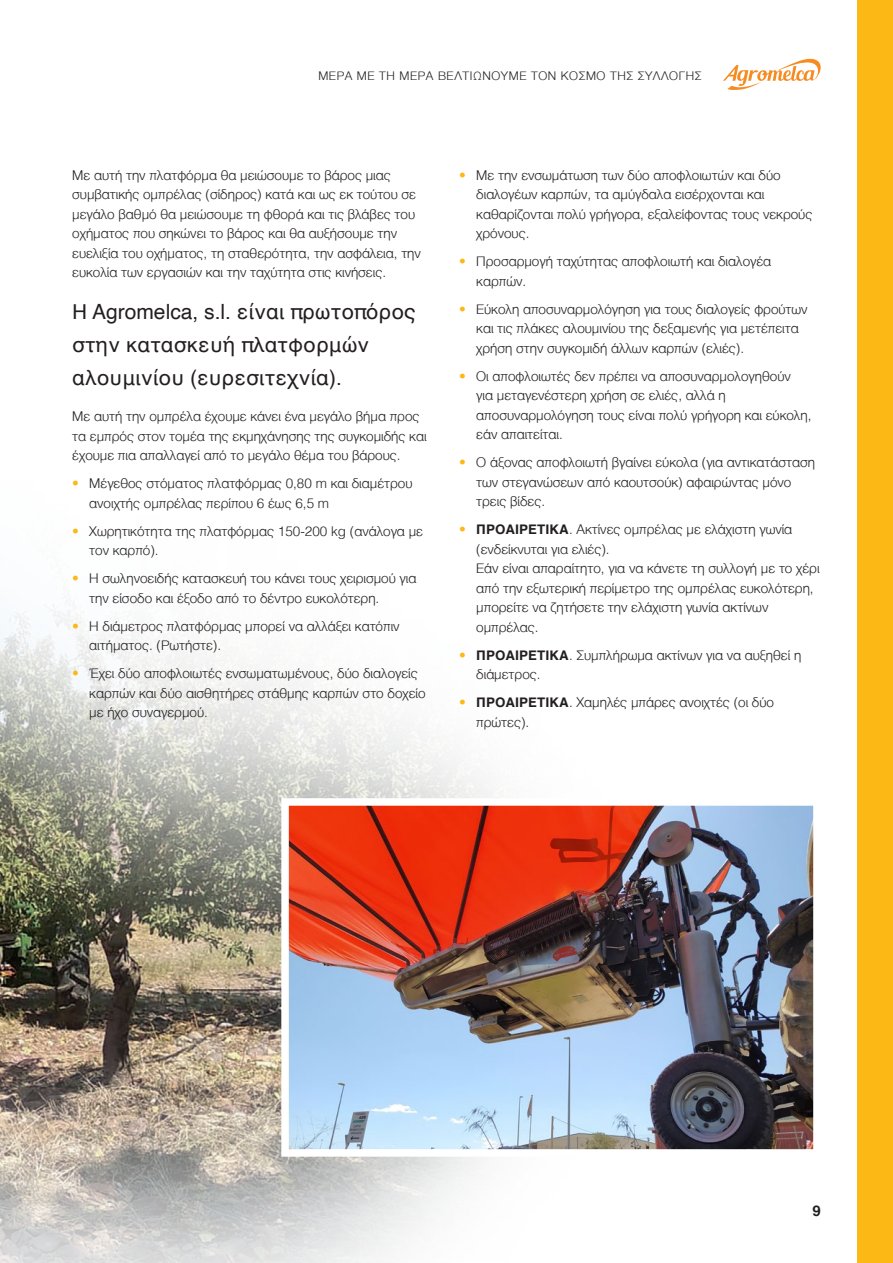
<style>
.page{position:relative;width:893px;height:1263px;background:#fff}
.page>*{position:absolute;margin:0;border:0;box-sizing:border-box;transform-origin:0 0}
.Destacado{font:21px/33px "Helvetica";color:#231f20}
.t1{font:700 15px "Helvetica";color:#231f20}
.Texto{font:300 13.5px/19.5px "Helvetica";color:#231f20}
.t2{font:300 12px "Helvetica";letter-spacing:.05em;color:#231f20}
.s1{color:#fcb814}
.s2{font-weight:700}
</style>
<div class="page">
<img style="left:0;top:605px;width:499px;height:658px">
<img style="left:290px;top:807px;width:522px;height:341px">
<div style="left:281px;top:798px;width:540px;height:359px;border:8px solid #fff"></div>
<svg style="left:723px;top:58px;width:98px;height:32px"></svg>
<div style="left:857px;top:0;width:36px;height:1263px;background:#fcb814"></div>
<p class="t2" style="left:318px;top:65px;width:385px">ΜΕΡΑ ΜΕ ΤΗ ΜΕΡΑ ΒΕΛΤΙΩΝΟΥΜΕ ΤΟΝ ΚΟΣΜΟ ΤΗΣ ΣΥΛΛΟΓΗΣ</p>
<p class="Texto" style="left:72px;top:164px;width:350px">Με αυτή την πλατφόρμα θα μειώσουμε το βάρος μιας συμβατικής ομπρέλας (σίδηρος) κατά και ως εκ τούτου σε μεγάλο βαθμό θα μειώσουμε τη φθορά και τις βλάβες του οχήματος που σηκώνει το βάρος και θα αυξήσουμε την ευελιξία του οχήματος, τη σταθερότητα, την ασφάλεια, την ευκολία των εργασιών και την ταχύτητα στις κινήσεις.</p>
<p class="Destacado" style="left:72px;top:296px;width:345px">Η Agromelca, s.l. είναι πρωτοπόρος στην κατασκευή πλατφορμών αλουμινίου (ευρεσιτεχνία).</p>
<p class="Texto" style="left:72px;top:406px;width:356px">Με αυτή την ομπρέλα έχουμε κάνει ένα μεγάλο βήμα προς τα εμπρός στον τομέα της εκμηχάνησης της συγκομιδής και έχουμε πια απαλλαγεί από το μεγάλο θέμα του βάρους.</p>
<p class="Texto" style="left:89px;top:473px;width:325px;text-indent:-17px"><span class="s1">•</span> Μέγεθος στόματος πλατφόρμας 0,80 m και διαμέτρου ανοιχτής ομπρέλας περίπου 6 έως 6,5 m</p>
<p class="Texto" style="left:89px;top:520px;width:335px;text-indent:-17px"><span class="s1">•</span> Χωρητικότητα της πλατφόρμας 150-200 kg (ανάλογα με τον καρπό).</p>
<p class="Texto" style="left:89px;top:568px;width:329px;text-indent:-17px"><span class="s1">•</span> Η σωληνοειδής κατασκευή του κάνει τους χειρισμού για την είσοδο και έξοδο από το δέντρο ευκολότερη.</p>
<p class="Texto" style="left:89px;top:615px;width:312px;text-indent:-17px"><span class="s1">•</span> Η διάμετρος πλατφόρμας μπορεί να αλλάξει κατόπιν αιτήματος. (Ρωτήστε).</p>
<p class="Texto" style="left:89px;top:663px;width:338px;text-indent:-17px"><span class="s1">•</span> Έχει δύο αποφλοιωτές ενσωματωμένους, δύο διαλογείς καρπών και δύο αισθητήρες στάθμης καρπών στο δοχείο με ήχο συναγερμού.</p>
<p class="Texto" style="left:476px;top:164px;width:338px;text-indent:-17px"><span class="s1">•</span> Με την ενσωμάτωση των δύο αποφλοιωτών και δύο διαλογέων καρπών, τα αμύγδαλα εισέρχονται και καθαρίζονται πολύ γρήγορα, εξαλείφοντας τους νεκρούς χρόνους.</p>
<p class="Texto" style="left:476px;top:251px;width:296px;text-indent:-17px"><span class="s1">•</span> Προσαρμογή ταχύτητας αποφλοιωτή και διαλογέα καρπών.</p>
<p class="Texto" style="left:476px;top:298px;width:333px;text-indent:-17px"><span class="s1">•</span> Εύκολη αποσυναρμολόγηση για τους διαλογείς φρούτων και τις πλάκες αλουμινίου της δεξαμενής για μετέπειτα χρήση στην συγκομιδή άλλων καρπών (ελιές).</p>
<p class="Texto" style="left:476px;top:365px;width:337px;text-indent:-17px"><span class="s1">•</span> Οι αποφλοιωτές δεν πρέπει να αποσυναρμολογηθούν<br>για μεταγενέστερη χρήση σε ελιές, αλλά η αποσυναρμολόγηση τους είναι πολύ γρήγορη και εύκολη, εάν απαιτείται.</p>
<p class="Texto" style="left:476px;top:452px;width:340px;text-indent:-17px"><span class="s1">•</span> Ο άξονας αποφλοιωτή βγαίνει εύκολα (για αντικατάσταση των στεγανώσεων από καουτσούκ) αφαιρώντας μόνο τρεις βίδες.</p>
<p class="Texto" style="left:476px;top:519px;width:345px;text-indent:-17px"><span class="s1">•</span> <span class="s2">ΠΡΟΑΙΡΕΤΙΚΑ</span>. Ακτίνες ομπρέλας με ελάχιστη γωνία (ενδείκνυται για ελιές).<br>Εάν είναι απαραίτητο, για να κάνετε τη συλλογή με το χέρι από την εξωτερική περίμετρο της ομπρέλας ευκολότερη, μπορείτε να ζητήσετε την ελάχιστη γωνία ακτίνων ομπρέλας.</p>
<p class="Texto" style="left:476px;top:644px;width:327px;text-indent:-17px"><span class="s1">•</span> <span class="s2">ΠΡΟΑΙΡΕΤΙΚΑ</span>. Συμπλήρωμα ακτίνων για να αυξηθεί η διάμετρος.</p>
<p class="Texto" style="left:476px;top:692px;width:299px;text-indent:-17px"><span class="s1">•</span> <span class="s2">ΠΡΟΑΙΡΕΤΙΚΑ</span>. Χαμηλές μπάρες ανοιχτές (οι δύο πρώτες).</p>
<p class="t1" style="left:812px;top:1202px;width:10px">9</p>
</div>
